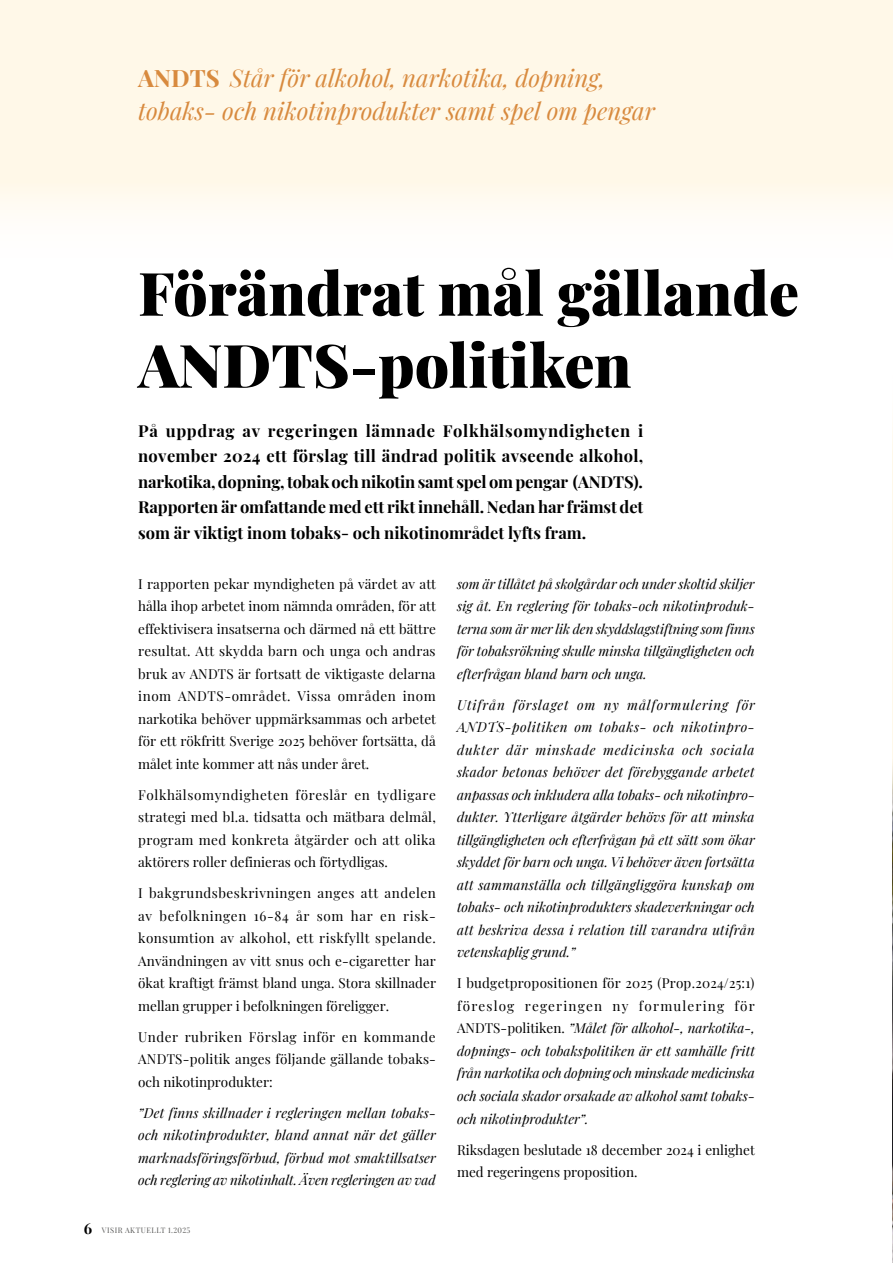
<style>
.page{position:relative;width:893px;height:1263px;background:#fff}
.page>*{position:absolute;margin:0;border:0;box-sizing:border-box;transform-origin:0 0}
.t1{font:900 60px/72px "Playfair Display";color:#000}
.t2{font:italic 24px/33px "Playfair Display";color:#d88a3e}
.t3{font:700 16.5px/25.5px "Playfair Display";color:#000;text-align:justify}
.t4{font:italic 13.5px/22.5px "Playfair Display";color:#000;text-align:justify}
.t5{font:13.5px/22.5px "Playfair Display";color:#000;text-align:justify}
.t6{font:7.5px "Playfair Display";letter-spacing:.07em;color:#575756}
.s1{font-weight:700;font-style:normal}
.s2{font-weight:700;font-size:15px;color:#000}
.s3{font-style:normal}
</style>
<div class="page">
<div style="left:0;top:0;width:892px;height:266px;background:linear-gradient(to bottom,#fff6e2,#fffcf8)"></div>
<hr style="left:892px;top:368px;width:1px;height:895px;background:#fff8e8">
<img style="left:892px;top:768px;width:1px;height:495px">
<h2 class="t2" style="left:138px;top:59px;width:518px"><span class="s1">ANDTS</span> Står för alkohol, narkotika, dopning, tobaks- och nikotinprodukter samt spel om pengar</h2>
<h1 class="t1" style="left:138px;top:252px;width:662px">Förändrat mål gällande<br>ANDTS-politiken</h1>
<p class="t3" style="left:138px;top:416px;width:507px">På uppdrag av regeringen lämnade Folkhälsomyndigheten i november 2024 ett förslag till ändrad politik avseende alkohol, narkotika, dopning, tobak och nikotin samt spel om pengar (ANDTS).<br>Rapporten är omfattande med ett rikt innehåll. Nedan har främst det som är viktigt inom tobaks- och nikotinområdet lyfts fram.</p>
<p class="t5" style="left:138px;top:571px;width:299px">I rapporten pekar myndigheten på värdet av att hålla ihop arbetet inom nämnda områden, för att effektivisera insatserna och därmed nå ett bättre resultat. Att skydda barn och unga och andras bruk av ANDTS är fortsatt de viktigaste delarna inom ANDTS-området. Vissa områden inom narkotika behöver uppmärksammas och arbetet för ett rökfritt Sverige 2025 behöver fortsätta, då målet inte kommer att nås under året.</p>
<p class="t5" style="left:138px;top:782px;width:299px">Folkhälsomyndigheten föreslår en tydligare strategi med bl.a. tidsatta och mätbara delmål, program med konkreta åtgärder och att olika aktörers roller definieras och förtydligas.</p>
<p class="t5" style="left:138px;top:881px;width:299px">I bakgrundsbeskrivningen anges att andelen av befolkningen 16-84 år som har en risk&shy;konsumtion av alkohol, ett riskfyllt spelande.<br>Användningen av vitt snus och e-cigaretter har ökat kraftigt främst bland unga. Stora skillnader mellan grupper i befolkningen föreligger.</p>
<p class="t5" style="left:138px;top:1024px;width:299px">Under rubriken Förslag inför en kommande ANDTS-politik anges följande gällande tobaks&shy;och nikotinprodukter:</p>
<p class="t4" style="left:138px;top:1100px;width:299px">”Det finns skillnader i regleringen mellan tobaks&shy;och nikotinprodukter, bland annat när det gäller marknadsföringsförbud, förbud mot smaktillsatser och reglering av nikotinhalt. Även regleringen av vad</p>
<p class="t6" style="left:84px;top:1224px;width:108px"><span class="s2">6</span> VISIR AKTUELLT 1.2025</p>
<p class="t4" style="left:457px;top:571px;width:299px">som är tillåtet på skolgårdar och under skoltid skiljer sig åt. En reglering för tobaks-och nikotinproduk&shy;terna som är mer lik den skyddslagstiftning som finns för tobaksrökning skulle minska tillgängligheten och efterfrågan bland barn och unga.</p>
<p class="t4" style="left:457px;top:692px;width:299px">Utifrån förslaget om ny målformulering för ANDTS-politiken om tobaks- och nikotinpro&shy;dukter där minskade medicinska och sociala skador betonas behöver det förebyggande arbetet anpassas och inkludera alla tobaks- och nikotinpro&shy;dukter. Ytterligare åtgärder behövs för att minska tillgängligheten och efterfrågan på ett sätt som ökar skyddet för barn och unga. Vi behöver även fortsätta att sammanställa och tillgängliggöra kunskap om tobaks- och nikotinprodukters skadeverkningar och att beskriva dessa i relation till varandra utifrån vetenskaplig grund.”</p>
<p class="t4" style="left:457px;top:971px;width:299px"><span class="s3">I budgetpropositionen för 2025 (Prop.2024/25:1) föreslog regeringen ny formulering för ANDTS-politiken.</span> ”Målet för alkohol-, narkotika-, dopnings- och tobakspolitiken är ett samhälle fritt från narkotika och dopning och minskade medicinska och sociala skador orsakade av alkohol samt tobaks&shy;och nikotinprodukter”.</p>
<p class="t5" style="left:457px;top:1137px;width:299px">Riksdagen beslutade 18 december 2024 i enlighet med regeringens proposition.</p>
</div>
